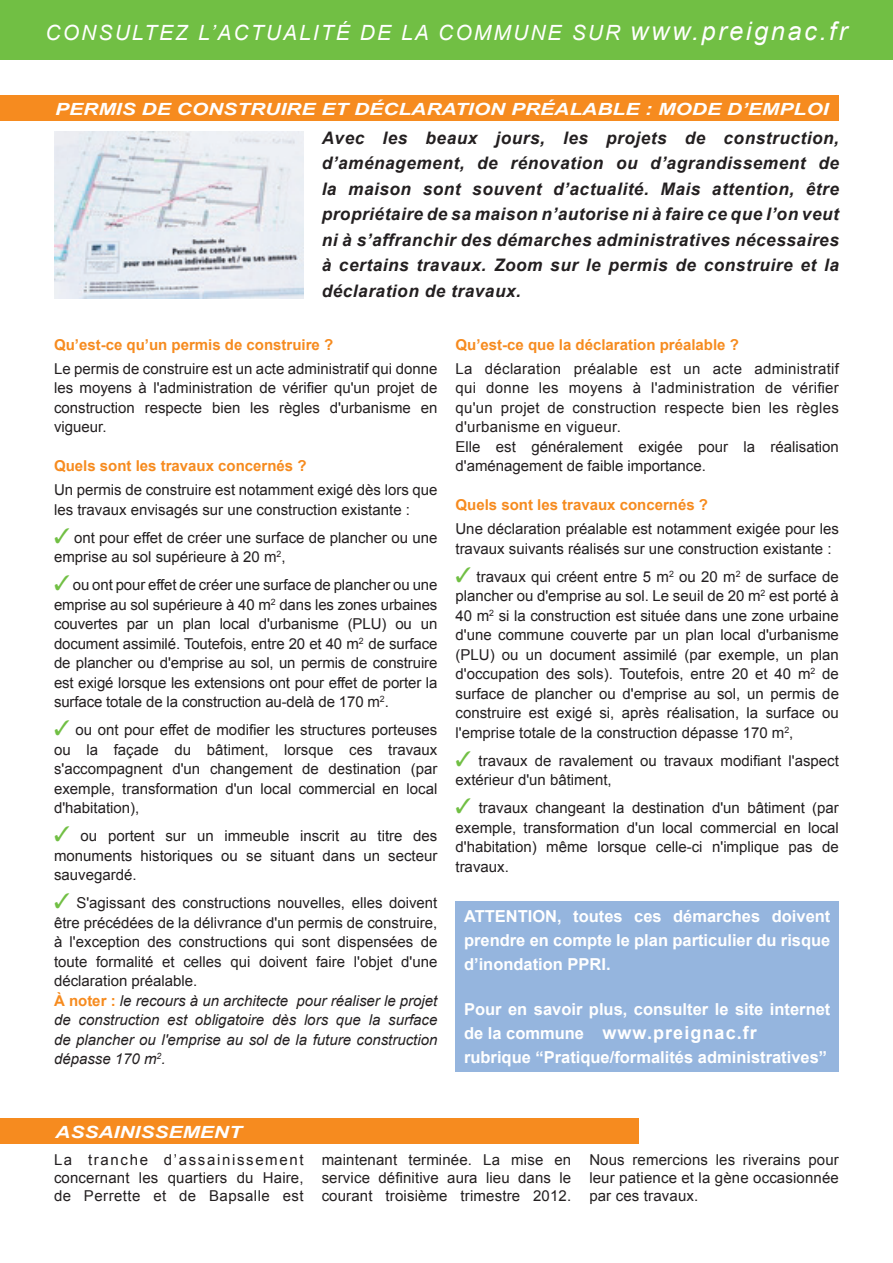
<style>
.page{position:relative;width:893px;height:1263px;background:#fff}
.page>*{position:absolute;margin:0;border:0;box-sizing:border-box;transform-origin:0 0}
.t1{font:italic 21px "Arial";letter-spacing:.1em;color:#fff}
.t2{font:700 18px "Arial";letter-spacing:.06em;color:#fff}
.t3{font:italic 700 17.25px/25.5px "Arial";letter-spacing:.03em;color:#231f20;text-align:justify}
.t4{font:italic 700 16.8px "Arial";color:#fff;scale:1.25 1}
.t5{font:700 16.5px/24px "Arial";color:#fff;text-align:justify}
.t6{font:15px/19.5px "Arial";color:#231f20;text-align:justify}
.t7{font:15px/19.5px "Arial";letter-spacing:.02em;color:#231f20}
.t8{font:700 15px "Arial";color:#f68b1f}
.s1{font-size:25.5px}
.s2{color:#71bf44}
.s3{font-weight:700;color:#f68b1f}
.s4{font-style:italic}
.s5{font-size:16.5px}
</style>
<div class="page">
<div style="left:0;top:0;width:893px;height:59px;background:#71bf44"></div>
<div style="left:0;top:1118px;width:638px;height:26px;background:#f68b1f"></div>
<div style="left:0;top:96px;width:839px;height:25px;background:#f68b1f"></div>
<div style="left:455px;top:901px;width:384px;height:170px;background:#95b5de"></div>
<img style="left:54px;top:132px;width:250px;height:167px">
<h1 class="t1" style="left:46px;top:19px;width:803px">CONSULTEZ L’ACTUALITÉ DE LA COMMUNE SUR <span class="s1">www.preignac.fr</span></h1>
<p class="t4" style="left:55px;top:98px;width:620px">PERMIS DE CONSTRUIRE ET DÉCLARATION PRÉALABLE : MODE D’EMPLOI</p>
<p class="t3" style="left:322px;top:126px;width:519px">Avec les beaux jours, les projets de construction, d’aménagement, de rénovation ou d’agrandissement de la maison sont souvent d’actualité. Mais attention, être propriétaire de sa maison n’autorise ni à faire ce que l’on veut ni à s’affranchir des démarches administratives nécessaires à certains travaux. Zoom sur le permis de construire et la déclaration de travaux.</p>
<p class="t8" style="left:54px;top:335px;width:281px">Qu’est-ce qu’un permis de construire ?</p>
<p class="t6" style="left:54px;top:359px;width:385px">Le permis de construire est un acte administratif qui donne les moyens à l'administration de vérifier qu'un projet de construction respecte bien les règles d'urbanisme en vigueur.</p>
<p class="t8" style="left:54px;top:456px;width:254px">Quels sont les travaux concernés ?</p>
<p class="t6" style="left:54px;top:480px;width:385px">Un permis de construire est notamment exigé dès lors que les travaux envisagés sur une construction existante :</p>
<p class="t6" style="left:54px;top:528px;width:385px"><span class="s2">✓</span> ont pour effet de créer une surface de plancher ou une emprise au sol supérieure à 20 m<sup>2</sup>,</p>
<p class="t6" style="left:54px;top:575px;width:385px"><span class="s2">✓</span> ou ont pour effet de créer une surface de plancher ou une emprise au sol supérieure à 40 m<sup>2</sup> dans les zones urbaines couvertes par un plan local d'urbanisme (PLU) ou un document assimilé. Toutefois, entre 20 et 40 m<sup>2</sup> de surface de plancher ou d'emprise au sol, un permis de construire est exigé lorsque les extensions ont pour effet de porter la surface totale de la construction au-delà de 170 m<sup>2</sup>.</p>
<p class="t6" style="left:54px;top:720px;width:385px"><span class="s2">✓</span> ou ont pour effet de modifier les structures porteuses ou la façade du bâtiment, lorsque ces travaux s'accompagnent d'un changement de destination (par exemple, transformation d'un local commercial en local d'habitation),</p>
<p class="t6" style="left:54px;top:826px;width:385px"><span class="s2">✓</span> ou portent sur un immeuble inscrit au titre des monuments historiques ou se situant dans un secteur sauvegardé.</p>
<p class="t6" style="left:54px;top:893px;width:385px;text-align:left"><span class="s2">✓</span> S'agissant des constructions nouvelles, elles doivent être précédées de la délivrance d'un permis de construire, à l'exception des constructions qui sont dispensées de toute formalité et celles qui doivent faire l'objet d'une déclaration préalable.<br><span class="s3">À noter :</span> <span class="s4">le recours à un architecte pour réaliser le projet de construction est obligatoire dès lors que la surface de plancher ou l'emprise au sol de la future construction dépasse 170 m</span><sup>2</sup><span class="s4">.</span></p>
<p class="t8" style="left:455px;top:335px;width:285px">Qu’est-ce que la déclaration préalable ?</p>
<p class="t7" style="left:455px;top:359px;width:385px">La déclaration préalable est un acte administratif qui donne les moyens à l'administration de vérifier qu'un projet de construction respecte bien les règles d'urbanisme en vigueur.<br>Elle est généralement exigée pour la réalisation d'aménagement de faible importance.</p>
<p class="t8" style="left:455px;top:495px;width:254px">Quels sont les travaux concernés ?</p>
<p class="t6" style="left:455px;top:519px;width:385px">Une déclaration préalable est notamment exigée pour les travaux suivants réalisés sur une construction existante :</p>
<p class="t6" style="left:455px;top:567px;width:385px"><span class="s2">✓</span> travaux qui créent entre 5 m<sup>2</sup> ou 20 m<sup>2</sup> de surface de plancher ou d'emprise au sol. Le seuil de 20 m<sup>2</sup> est porté à 40 m<sup>2</sup> si la construction est située dans une zone urbaine d'une commune couverte par un plan local d'urbanisme (PLU) ou un document assimilé (par exemple, un plan d'occupation des sols). Toutefois, entre 20 et 40 m<sup>2</sup> de surface de plancher ou d'emprise au sol, un permis de construire est exigé si, après réalisation, la surface ou l'emprise totale de la construction dépasse 170 m<sup>2</sup>,</p>
<p class="t6" style="left:455px;top:751px;width:385px"><span class="s2">✓</span> travaux de ravalement ou travaux modifiant l'aspect extérieur d'un bâtiment,</p>
<p class="t6" style="left:455px;top:798px;width:385px"><span class="s2">✓</span> travaux changeant la destination d'un bâtiment (par exemple, transformation d'un local commercial en local d'habitation) même lorsque celle-ci n'implique pas de travaux.</p>
<p class="t5" style="left:464px;top:905px;width:368px">ATTENTION, toutes ces démarches doivent prendre en compte le plan particulier du risque d’inondation PPRI.</p>
<p class="t5" style="left:464px;top:998px;width:368px">Pour en savoir plus, consulter le site internet</p>
<p class="t2" style="left:464px;top:1021px;width:294px"><span class="s5">de la commune</span> www.preignac.fr</p>
<p class="t5" style="left:464px;top:1046px;width:365px">rubrique “Pratique/formalités administratives”</p>
<p class="t4" style="left:55px;top:1121px;width:151px">ASSAINISSEMENT</p>
<p class="t6" style="left:54px;top:1151px;width:251px;line-height:18px">La tranche d’assainissement concernant les quartiers du Haire, de Perrette et de Bapsalle est</p>
<p class="t6" style="left:322px;top:1151px;width:251px;line-height:18px">maintenant terminée. La mise en service définitive aura lieu dans le courant troisième trimestre 2012.</p>
<p class="t6" style="left:589px;top:1151px;width:251px;line-height:18px">Nous remercions les riverains pour leur patience et la gène occasionnée par ces travaux.</p>
</div>
